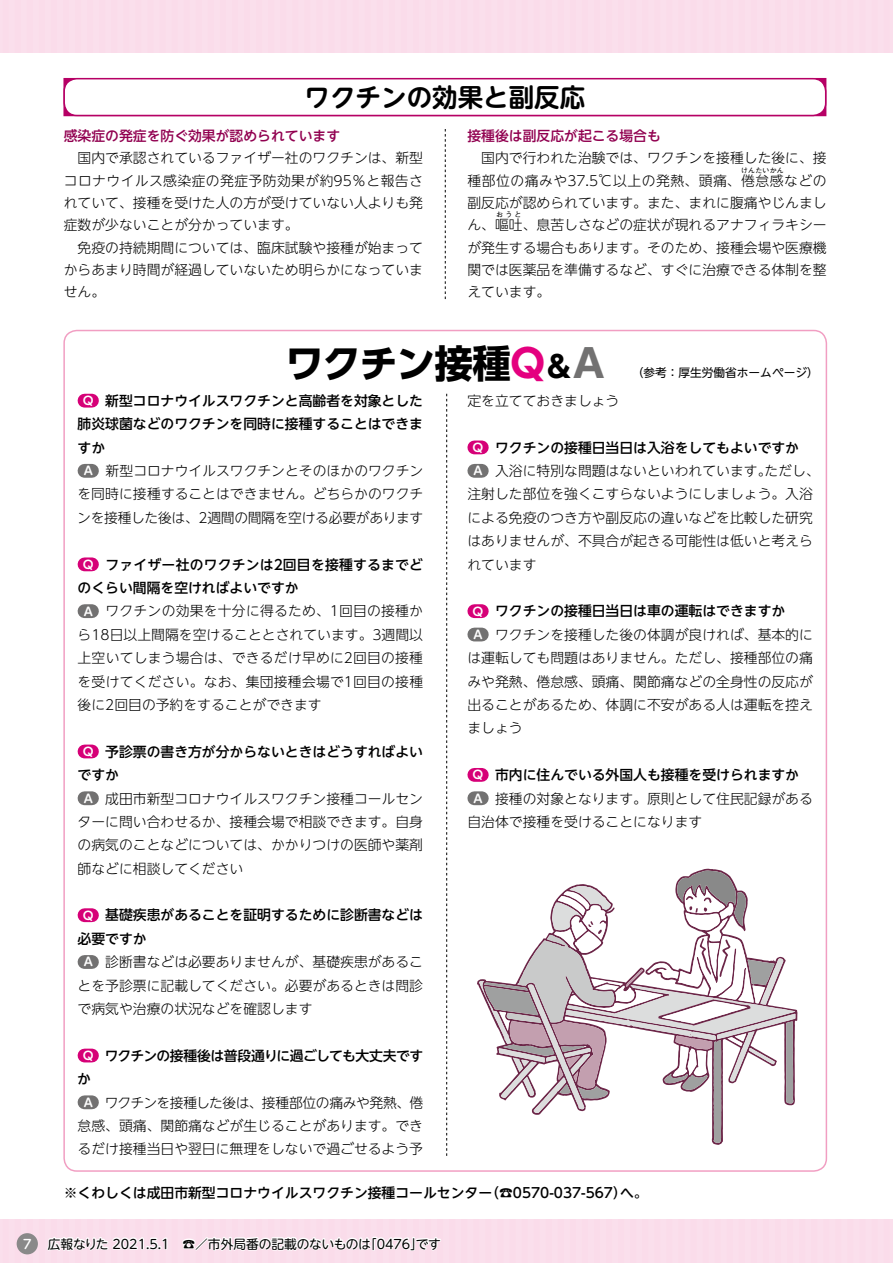
<style>
.page{position:relative;width:893px;height:1263px;background:#fadcea}
.page>*{position:absolute;margin:0;border:0;box-sizing:border-box;transform-origin:0 0}
.t1{font:700 38.4px "UD Shin Go Pr 6";letter-spacing:-.025em;color:#000}
.t2{font:700 38.4px "UD Shin Go Pr 6";color:#727171}
.t3{font:700 29.7px "UD Shin Go Pr 6";color:#000}
.t4{font:700 25.5px "UD Shin M Go Pr 6 De";color:#000}
.t5{font:300 13.8px/23.4px "UD Shin Go NT Pro";color:#000}
.t6{font:500 13.8px/23.4px "UD Shin Go NT Pro";color:#000}
.t7{font:500 13.8px "UD Shin Go NT Pro";color:#910050}
.t8{font:500 13.8px "UD Shin Go NT Pro";letter-spacing:-.04em;color:#000}
.t9{font:300 13.8px "UD Shin Go NT Pro";letter-spacing:-.035em;color:#000}
.t10{font:12.75px "UD Shin M Go Pr 6";letter-spacing:-.01em;color:#000}
.t11{font:500 12.75px "UD Shin M Go Pr 6";color:#fff}
.t12{font:700 11.7px "UD Shin M Go Pr 6 De";color:#fff}
.t13{font:11.7px "UD Shin Go NT Pro";color:#000}
.t14{font:300 6.9px "UD Shin Go NT Pro";letter-spacing:.075em;color:#000}
.s1{color:#e4007f}
</style>
<div class="page">
<hr style="left:890px;top:0;width:3px;height:1263px;background:#fff">
<hr style="left:0;top:0;width:3px;height:1263px;background:#fff">
<div style="left:0;top:53px;width:893px;height:1165px;background:#fff"></div>
<svg style="left:445px;top:129px;width:1px;height:170px"></svg>
<div style="left:63px;top:78px;width:763px;height:38px;border:1px solid #b60065;border-radius:13px"></div>
<div style="left:85px;top:394px;width:7px;height:14px;background:#d60077"></div>
<div style="left:85px;top:464px;width:7px;height:14px;background:#727171"></div>
<div style="left:85px;top:557px;width:7px;height:14px;background:#d60077"></div>
<div style="left:85px;top:604px;width:7px;height:14px;background:#727171"></div>
<div style="left:85px;top:744px;width:7px;height:14px;background:#d60077"></div>
<div style="left:85px;top:791px;width:7px;height:14px;background:#727171"></div>
<div style="left:85px;top:908px;width:7px;height:14px;background:#d60077"></div>
<div style="left:85px;top:955px;width:7px;height:14px;background:#727171"></div>
<div style="left:85px;top:1049px;width:7px;height:13px;background:#d60077"></div>
<div style="left:85px;top:1095px;width:7px;height:14px;background:#727171"></div>
<div style="left:474px;top:440px;width:8px;height:14px;background:#d60077"></div>
<div style="left:474px;top:464px;width:8px;height:14px;background:#727171"></div>
<div style="left:474px;top:604px;width:8px;height:14px;background:#d60077"></div>
<div style="left:474px;top:628px;width:8px;height:13px;background:#727171"></div>
<div style="left:474px;top:768px;width:8px;height:14px;background:#d60077"></div>
<div style="left:474px;top:791px;width:8px;height:14px;background:#727171"></div>
<svg style="left:479px;top:870px;width:316px;height:273px"></svg>
<svg style="left:446px;top:394px;width:1px;height:762px"></svg>
<svg style="left:46px;top:1218px;width:123px;height:33px"></svg>
<svg style="left:182px;top:1236px;width:259px;height:15px"></svg>
<div style="left:17px;top:1233px;width:21px;height:21px;background:#898989;border-radius:50%"></div>
<h3 class="t4" style="left:305px;top:75px;width:282px">ワクチンの効果と副反応</h3>
<p class="t7" style="left:64px;top:125px;width:278px">感染症の発症を防ぐ効果が認められています</p>
<p class="t5" style="left:64px;top:147px;width:361px;line-height:22.4px">　国内で承認されているファイザー社のワクチンは、新型コロナウイルス感染症の発症予防効果が約95％と報告されていて、接種を受けた人の方が受けていない人よりも発症数が少ないことが分かっています。<br>　免疫の持続期間については、臨床試験や接種が始まってからあまり時間が経過していないため明らかになっていません。</p>
<p class="t7" style="left:467px;top:125px;width:195px">接種後は副反応が起こる場合も</p>
<p class="t5" style="left:467px;top:147px;width:361px;line-height:22.4px">　国内で行われた治験では、ワクチンを接種した後に、接種部位の痛みや37.5℃以上の発熱、頭痛、倦怠感などの</p>
<p class="t14" style="left:741px;top:165px;width:44px">けんたいかん</p>
<p class="t5" style="left:467px;top:191px;width:361px;line-height:22.4px">副反応が認められています。また、まれに腹痛やじんましん、嘔吐、息苦しさなどの症状が現れるアナフィラキシー</p>
<p class="t14" style="left:496px;top:209px;width:27px">おうと</p>
<p class="t5" style="left:467px;top:236px;width:361px;line-height:22.4px;text-align:justify">が発生する場合もあります。そのため、接種会場や医療機関では医薬品を準備するなど、すぐに治療できる体制を整えています。</p>
<p class="t11" style="left:23px;top:1233px;width:10px">7</p>
<h1 class="t1" style="left:285px;top:332px;width:261px">ワクチン接種<span class="s1">Q</span></h1>
<h1 class="t2" style="left:573px;top:332px;width:33px">A</h1>
<h2 class="t3" style="left:544px;top:342px;width:31px">＆</h2>
<p class="t13" style="left:632px;top:364px;width:189px">（参考：厚生労働省ホームページ(</p>
<p class="t6" style="left:105px;top:389px;width:319px">新型コロナウイルスワクチンと高齢者を対象とした</p>
<p class="t12" style="left:83px;top:391px;width:12px">Q</p>
<p class="t6" style="left:78px;top:412px;width:347px">肺炎球菌などのワクチンを同時に接種することはできますか</p>
<p class="t5" style="left:106px;top:459px;width:319px">新型コロナウイルスワクチンとそのほかのワクチン</p>
<p class="t12" style="left:84px;top:461px;width:11px">A</p>
<p class="t5" style="left:77px;top:482px;width:347px">を同時に接種することはできません。どちらかのワクチンを接種した後は、2週間の間隔を空ける必要があります</p>
<p class="t6" style="left:105px;top:552px;width:319px">ファイザー社のワクチンは2回目を接種するまでど</p>
<p class="t12" style="left:83px;top:554px;width:12px">Q</p>
<p class="t6" style="left:78px;top:576px;width:223px">のくらい間隔を空ければよいですか</p>
<p class="t5" style="left:105px;top:599px;width:319px">ワクチンの効果を十分に得るため、1回目の接種か</p>
<p class="t12" style="left:84px;top:601px;width:11px">A</p>
<p class="t5" style="left:78px;top:622px;width:347px;text-align:justify">ら18日以上間隔を空けることとされています。3週間以上空いてしまう場合は、できるだけ早めに2回目の接種を受けてください。なお、集団接種会場で1回目の接種後に2回目の予約をすることができます</p>
<p class="t6" style="left:105px;top:739px;width:319px">予診票の書き方が分からないときはどうすればよい</p>
<p class="t12" style="left:83px;top:741px;width:12px">Q</p>
<p class="t6" style="left:78px;top:763px;width:43px">ですか</p>
<p class="t5" style="left:105px;top:786px;width:319px">成田市新型コロナウイルスワクチン接種コールセン</p>
<p class="t12" style="left:84px;top:788px;width:11px">A</p>
<p class="t5" style="left:78px;top:809px;width:347px;text-align:justify">ターに問い合わせるか、接種会場で相談できます。自身の病気のことなどについては、かかりつけの医師や薬剤師などに相談してください</p>
<p class="t6" style="left:105px;top:903px;width:319px">基礎疾患があることを証明するために診断書などは</p>
<p class="t12" style="left:83px;top:905px;width:12px">Q</p>
<p class="t6" style="left:78px;top:926px;width:71px">必要ですか</p>
<p class="t5" style="left:105px;top:950px;width:319px">診断書などは必要ありませんが、基礎疾患があるこ</p>
<p class="t12" style="left:84px;top:952px;width:11px">A</p>
<p class="t5" style="left:78px;top:973px;width:347px">とを予診票に記載してください。必要があるときは問診で病気や治療の状況などを確認します</p>
<p class="t8" style="left:105px;top:1044px;width:320px">ワクチンの接種後は普段通りに過ごしても大丈夫です</p>
<p class="t12" style="left:83px;top:1045px;width:12px">Q</p>
<p class="t6" style="left:77px;top:1067px;width:15px">か</p>
<p class="t9" style="left:105px;top:1091px;width:320px">ワクチンを接種した後は、接種部位の痛みや発熱、倦</p>
<p class="t12" style="left:84px;top:1092px;width:11px">A</p>
<p class="t5" style="left:78px;top:1113px;width:347px">怠感、頭痛、関節痛などが生じることがあります。できるだけ接種当日や翌日に無理をしないで過ごせるよう予</p>
<p class="t5" style="left:467px;top:388px;width:154px">定を立てておきましょう</p>
<p class="t6" style="left:495px;top:435px;width:306px">ワクチンの接種日当日は入浴をしてもよいですか</p>
<p class="t12" style="left:473px;top:437px;width:12px">Q</p>
<p class="t5" style="left:765px;top:459px;width:57px">ただし、</p>
<p class="t5" style="left:495px;top:459px;width:278px">入浴に特別な問題はないといわれています。</p>
<p class="t12" style="left:473px;top:461px;width:11px">A</p>
<p class="t5" style="left:467px;top:482px;width:347px;text-align:justify">注射した部位を強くこすらないようにしましょう。入浴による免疫のつき方や副反応の違いなどを比較した研究はありませんが、不具合が起きる可能性は低いと考えられています</p>
<p class="t6" style="left:495px;top:599px;width:292px">ワクチンの接種日当日は車の運転はできますか</p>
<p class="t12" style="left:473px;top:601px;width:12px">Q</p>
<p class="t5" style="left:495px;top:622px;width:319px">ワクチンを接種した後の体調が良ければ、基本的に</p>
<p class="t12" style="left:473px;top:624px;width:11px">A</p>
<p class="t5" style="left:467px;top:646px;width:347px;text-align:justify">は運転しても問題はありません。ただし、接種部位の痛みや発熱、倦怠感、頭痛、関節痛などの全身性の反応が出ることがあるため、体調に不安がある人は運転を控えましょう</p>
<p class="t6" style="left:495px;top:763px;width:306px">市内に住んでいる外国人も接種を受けられますか</p>
<p class="t12" style="left:473px;top:765px;width:12px">Q</p>
<p class="t5" style="left:495px;top:786px;width:319px">接種の対象となります。原則として住民記録がある</p>
<p class="t12" style="left:473px;top:788px;width:11px">A</p>
<p class="t5" style="left:467px;top:809px;width:236px">自治体で接種を受けることになります</p>
<p class="t6" style="left:64px;top:1180px;width:430px">※くわしくは成田市新型コロナウイルスワクチン接種コールセンター</p>
<p class="t6" style="left:485px;top:1180px;width:164px">（☎0570-037-567 へ）。</p>
<p class="t10" style="left:364px;top:1233px;width:78px">「0476 です</p>
<p class="t10" style="left:48px;top:1233px;width:325px">広報なりた 2021.5.1　☎／市外局番の記載のないものは</p>
<p class="t10" style="left:410px;top:1233px;width:14px">」</p>
</div>
